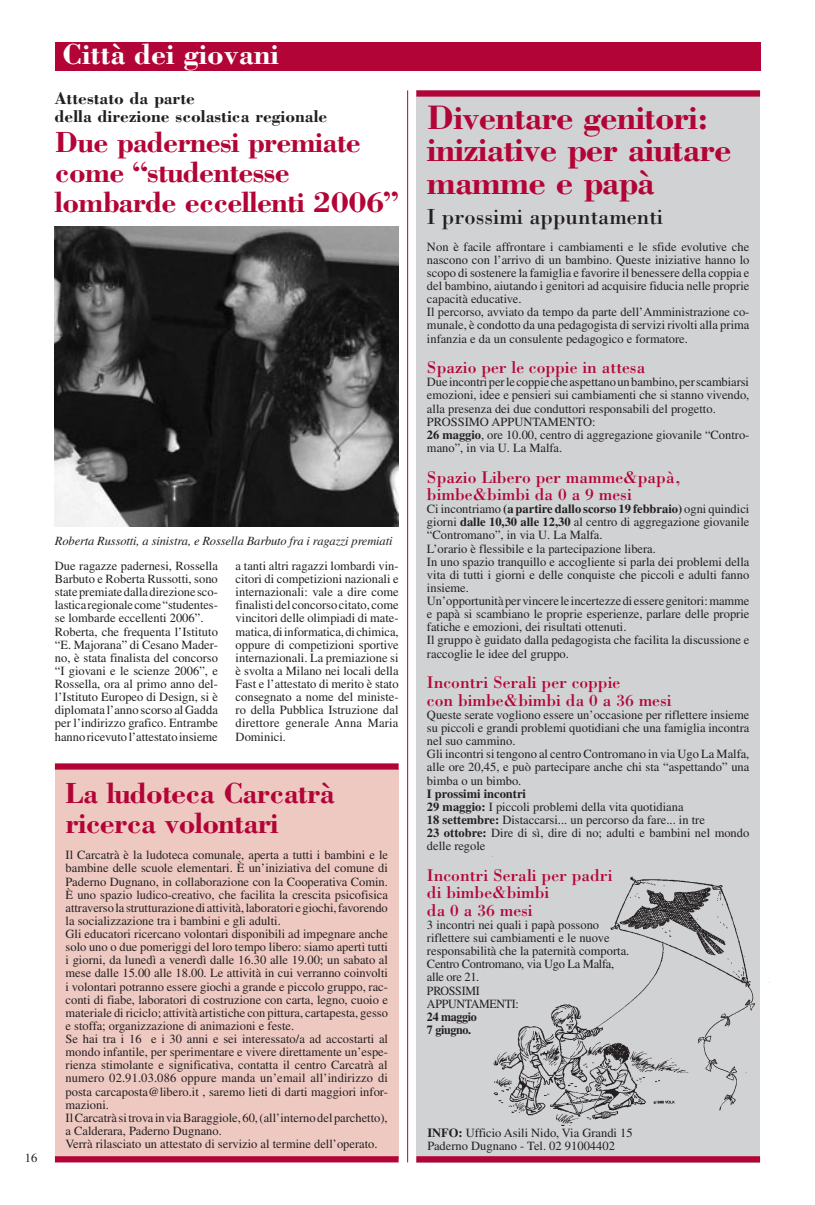
<style>
.page{position:relative;width:815px;height:1205px;background:#fff}
.page>*{position:absolute;margin:0;border:0;box-sizing:border-box;transform-origin:0 0}
.t1{font:700 35px/32.5px "Bodoni";letter-spacing:-.025em;color:#b30437}
.t2{font:700 30px/30px "Bodoni";letter-spacing:-.025em;color:#b30437}
.t3{font:700 30px "Bodoni";color:#fff}
.t4{font:22.5px "Bodoni";color:#231f20}
.t5{font:17.5px/17.5px "Bodoni";color:#b30437}
.t6{font:700 17.5px/17.5px "Bodoni";color:#231f20}
.t7{font:12.5px/13.1px "Times";color:#231f20}
.t8{font:italic 12.5px "Times";letter-spacing:-.01em;color:#231f20}
.t9{font:700 12.5px/13.1px "Times";letter-spacing:-.025em;color:#231f20;scale:.96 1}
.s1{font-weight:700}
</style>
<div class="page">
<div style="left:55px;top:768px;width:344px;height:390px;background:#eec9c2"></div>
<div style="left:55px;top:43px;width:705px;height:28px;background:#b30437"></div>
<img style="left:55px;top:226px;width:344px;height:300px">
<div style="left:416px;top:90px;width:344px;height:1072px;background:#d1d2d4"></div>
<div style="left:416px;top:90px;width:344px;height:7px;background:#b30437"></div>
<div style="left:416px;top:1156px;width:344px;height:6px;background:#b30437"></div>
<img style="left:492px;top:856px;width:278px;height:269px">
<hr style="left:407px;top:90px;width:1px;height:1072px;background:#b30437">
<div style="left:55px;top:763px;width:344px;height:6px;background:#b30437"></div>
<div style="left:55px;top:1156px;width:344px;height:6px;background:#b30437"></div>
<h2 class="t3" style="left:62px;top:36px;width:218px">Città dei giovani</h2>
<h3 class="t6" style="left:55px;top:89px;width:274px">Attestato da parte<br>della direzione scolastica regionale</h3>
<h2 class="t2" style="left:55px;top:126px;width:345px">Due padernesi premiate come “studentesse lombarde eccellenti 2006”</h2>
<p class="t7" style="left:25px;top:1151px;width:14px">16</p>
<p class="t8" style="left:55px;top:534px;width:339px">Roberta Russotti, a sinistra, e Rossella Barbuto fra i ragazzi premiati</p>
<p class="t7" style="left:55px;top:559px;width:165px">Due ragazze padernesi, Rossella Barbuto e Roberta Russotti, sono state premiate dalla direzione sco&shy;lastica regionale come “studentes&shy;se lombarde eccellenti 2006”.<br>Roberta, che frequenta l’Istituto “E. Majorana” di Cesano Mader&shy;no, è stata finalista del concorso “I giovani e le scienze 2006”, e Rossella, ora al primo anno del&shy;l’Istituto Europeo di Design, si è diplomata l’anno scorso al Gadda per l’indirizzo grafico. Entrambe hanno ricevuto l’attestato insieme</p>
<p class="t7" style="left:236px;top:559px;width:165px;text-align:justify">a tanti altri ragazzi lombardi vin&shy;citori di competizioni nazionali e internazionali: vale a dire come finalisti del concorso citato, come vincitori delle olimpiadi di mate&shy;matica, di informatica, di chimica, oppure di competizioni sportive internazionali. La premiazione si è svolta a Milano nei locali della Fast e l’attestato di merito è stato consegnato a nome del ministe&shy;ro della Pubblica Istruzione dal direttore generale Anna Maria Dominici.</p>
<h2 class="t2" style="left:66px;top:777px;width:271px">La ludoteca Carcatrà ricerca volontari</h2>
<p class="t7" style="left:66px;top:848px;width:324px">Il Carcatrà è la ludoteca comunale, aperta a tutti i bambini e le bambine delle scuole elementari. È un’iniziativa del comune di Paderno Dugnano, in collaborazione con la Cooperativa Comin.<br>È uno spazio ludico-creativo, che facilita la crescita psicofisica attraverso la strutturazione di attività, laboratori e giochi, favorendo la socializzazione tra i bambini e gli adulti.<br>Gli educatori ricercano volontari disponibili ad impegnare anche solo uno o due pomeriggi del loro tempo libero: siamo aperti tutti i giorni, da lunedì a venerdì dalle 16.30 alle 19.00; un sabato al mese dalle 15.00 alle 18.00. Le attività in cui verranno coinvolti i volontari potranno essere giochi a grande e piccolo gruppo, rac&shy;conti di fiabe, laboratori di costruzione con carta, legno, cuoio e materiale di riciclo; attività artistiche con pittura, cartapesta, gesso e stoffa; organizzazione di animazioni e feste.<br>Se hai tra i 16 e i 30 anni e sei interessato/a ad accostarti al mondo infantile, per sperimentare e vivere direttamente un’espe&shy;rienza stimolante e significativa, contatta il centro Carcatrà al numero 02.91.03.086 oppure manda un’email all’indirizzo di posta carcaposta@libero.it , saremo lieti di darti maggiori infor&shy;mazioni.<br>Il Carcatrà si trova in via Baraggiole, 60, (all’interno del parchetto), a Calderara, Paderno Dugnano.<br>Verrà rilasciato un attestato di servizio al termine dell’operato.</p>
<h1 class="t1" style="left:427px;top:100px;width:306px">Diventare genitori: iniziative per aiutare mamme e papà</h1>
<h3 class="t4" style="left:427px;top:203px;width:238px">I prossimi appuntamenti</h3>
<p class="t7" style="left:427px;top:240px;width:324px">Non è facile affrontare i cambiamenti e le sfide evolutive che nascono con l’arrivo di un bambino. Queste iniziative hanno lo scopo di sostenere la famiglia e favorire il benessere della coppia e del bambino, aiutando i genitori ad acquisire fiducia nelle proprie capacità educative.<br>Il percorso, avviato da tempo da parte dell’Amministrazione co&shy;munale, è condotto da una pedagogista di servizi rivolti alla prima infanzia e da un consulente pedagogico e formatore.</p>
<h3 class="t5" style="left:427px;top:358px;width:220px">Spazio per le coppie in attesa</h3>
<p class="t7" style="left:427px;top:375px;width:324px">Due incontri per le coppie che aspettano un bambino, per scambiarsi emozioni, idee e pensieri sui cambiamenti che si stanno vivendo, alla presenza dei due conduttori responsabili del progetto.<br>PROSSIMO APPUNTAMENTO:<br><span class="s1">26 maggio</span>, ore 10.00, centro di aggregazione giovanile “Contro&shy;mano”, in via U. La Malfa.</p>
<h3 class="t5" style="left:427px;top:468px;width:255px">Spazio Libero per mamme&amp;papà, bimbe&amp;bimbi da 0 a 9 mesi</h3>
<p class="t7" style="left:427px;top:502px;width:324px">Ci incontriamo <span class="s1">(a partire dallo scorso 19 febbraio)</span> ogni quindici giorni <span class="s1">dalle 10,30 alle 12,30</span> al centro di aggregazione giovanile “Contromano”, in via U. La Malfa.<br>L’orario è flessibile e la partecipazione libera.<br>In uno spazio tranquillo e accogliente si parla dei problemi della vita di tutti i giorni e delle conquiste che piccoli e adulti fanno insieme.<br>Un’opportunità per vincere le incertezze di essere genitori: mamme e papà si scambiano le proprie esperienze, parlare delle proprie fatiche e emozioni, dei risultati ottenuti.<br>Il gruppo è guidato dalla pedagogista che facilita la discussione e raccoglie le idee del gruppo.</p>
<h3 class="t5" style="left:427px;top:673px;width:246px">Incontri Serali per coppie<br>con bimbe&amp;bimbi da 0 a 36 mesi</h3>
<p class="t7" style="left:427px;top:708px;width:324px">Queste serate vogliono essere un’occasione per riflettere insieme su piccoli e grandi problemi quotidiani che una famiglia incontra nel suo cammino.<br>Gli incontri si tengono al centro Contromano in via Ugo La Malfa, alle ore 20,45, e può partecipare anche chi sta “aspettando” una bimba o un bimbo.</p>
<p class="t7" style="left:427px;top:787px;width:324px"><span class="s1">I prossimi incontri<br>29 maggio:</span> I piccoli problemi della vita quotidiana<br><span class="s1">18 settembre:</span> Distaccarsi... un percorso da fare... in tre<br><span class="s1">23 ottobre:</span> Dire di sì, dire di no; adulti e bambini nel mondo delle regole</p>
<h3 class="t5" style="left:427px;top:866px;width:187px">Incontri Serali per padri di bimbe&amp;bimbi<br>da 0 a 36 mesi</h3>
<p class="t7" style="left:427px;top:918px;width:204px">3 incontri nei quali i papà possono riflettere sui cambiamenti e le nuove responsabilità che la paternità comporta.<br>Centro Contromano, via Ugo La Malfa, alle ore 21.<br>PROSSIMI<br>APPUNTAMENTI:</p>
<p class="t9" style="left:427px;top:1010px;width:54px">24 maggio<br>7 giugno.</p>
<p class="t7" style="left:427px;top:1126px;width:207px"><span class="s1">INFO:</span> Ufficio Asili Nido, Via Grandi 15<br>Paderno Dugnano - Tel. 02 91004402</p>
</div>
